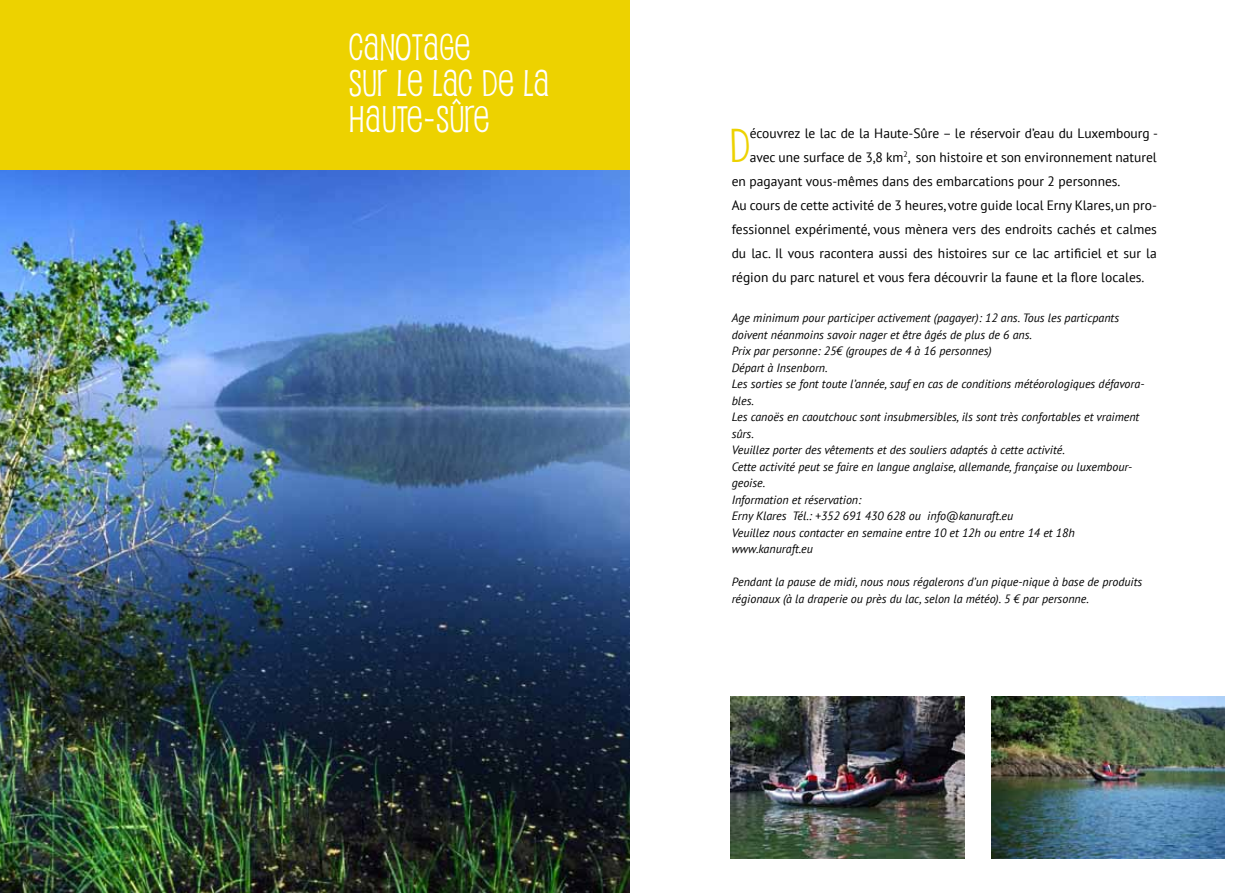
<style>
.page{position:relative;width:1259px;height:893px;background:#fff}
.page>*{position:absolute;margin:0;border:0;box-sizing:border-box;transform-origin:0 0}
.t1{font:46.35px "Pupcat";color:#edd200}
.t2{font:36px/36px "Pupcat";letter-spacing:.01em;color:#fff}
.t3{font:13.5px "PT Sans";color:#000}
.t4{font:italic 12px/16.5px "PT Sans";color:#000}
</style>
<div class="page">
<div style="left:0;top:0;width:629px;height:170px;background:#edd200"></div>
<img style="left:0;top:170px;width:629px;height:723px">
<img style="left:730px;top:697px;width:234px;height:162px">
<img style="left:991px;top:697px;width:234px;height:162px">
<h2 class="t2" style="left:349px;top:28px;width:202px">CANOTAGE<br>SUR LE LAC DE LA<br>HAUTE-SÛRE</h2>
<h1 class="t1" style="left:730px;top:117px;width:21px">D</h1>
<p class="t3" style="left:750px;top:124px;width:409px">écouvrez le lac de la Haute-Sûre – le réservoir d’eau du Luxembourg -</p>
<p class="t3" style="left:750px;top:148px;width:408px">avec une surface de 3,8 km<sup>2</sup>, son histoire et son environnement naturel</p>
<p class="t3" style="left:731px;top:172px;width:390px">en pagayant vous-mêmes dans des embarcations pour 2 personnes.</p>
<p class="t3" style="left:731px;top:196px;width:427px">Au cours de cette activité de 3 heures, votre guide local Erny Klares, un pro-</p>
<p class="t3" style="left:731px;top:220px;width:427px">fessionnel expérimenté, vous mènera vers des endroits cachés et calmes</p>
<p class="t3" style="left:731px;top:244px;width:426px">du lac. Il vous racontera aussi des histoires sur ce lac artificiel et sur la</p>
<p class="t3" style="left:731px;top:268px;width:414px">région du parc naturel et vous fera découvrir la faune et la flore locales.</p>
<p class="t4" style="left:731px;top:309px;width:414px">Age minimum pour participer activement (pagayer): 12 ans. Tous les particpants doivent néanmoins savoir nager et être âgés de plus de 6 ans.<br>Prix par personne: 25€ (groupes de 4 à 16 personnes)<br>Départ à Insenborn.<br>Les sorties se font toute l’année, sauf en cas de conditions météorologiques défavora&shy;bles.<br>Les canoës en caoutchouc sont insubmersibles, ils sont très confortables et vraiment sûrs.<br>Veuillez porter des vêtements et des souliers adaptés à cette activité.<br>Cette activité peut se faire en langue anglaise, allemande, française ou luxembour&shy;geoise.<br>Information et réservation:<br>Erny Klares Tél.: +352 691 430 628 ou info@kanuraft.eu<br>Veuillez nous contacter en semaine entre 10 et 12h ou entre 14 et 18h www.kanuraft.eu</p>
<p class="t4" style="left:731px;top:573px;width:412px">Pendant la pause de midi, nous nous régalerons d’un pique-nique à base de produits régionaux (à la draperie ou près du lac, selon la météo). 5 € par personne.</p>
</div>
